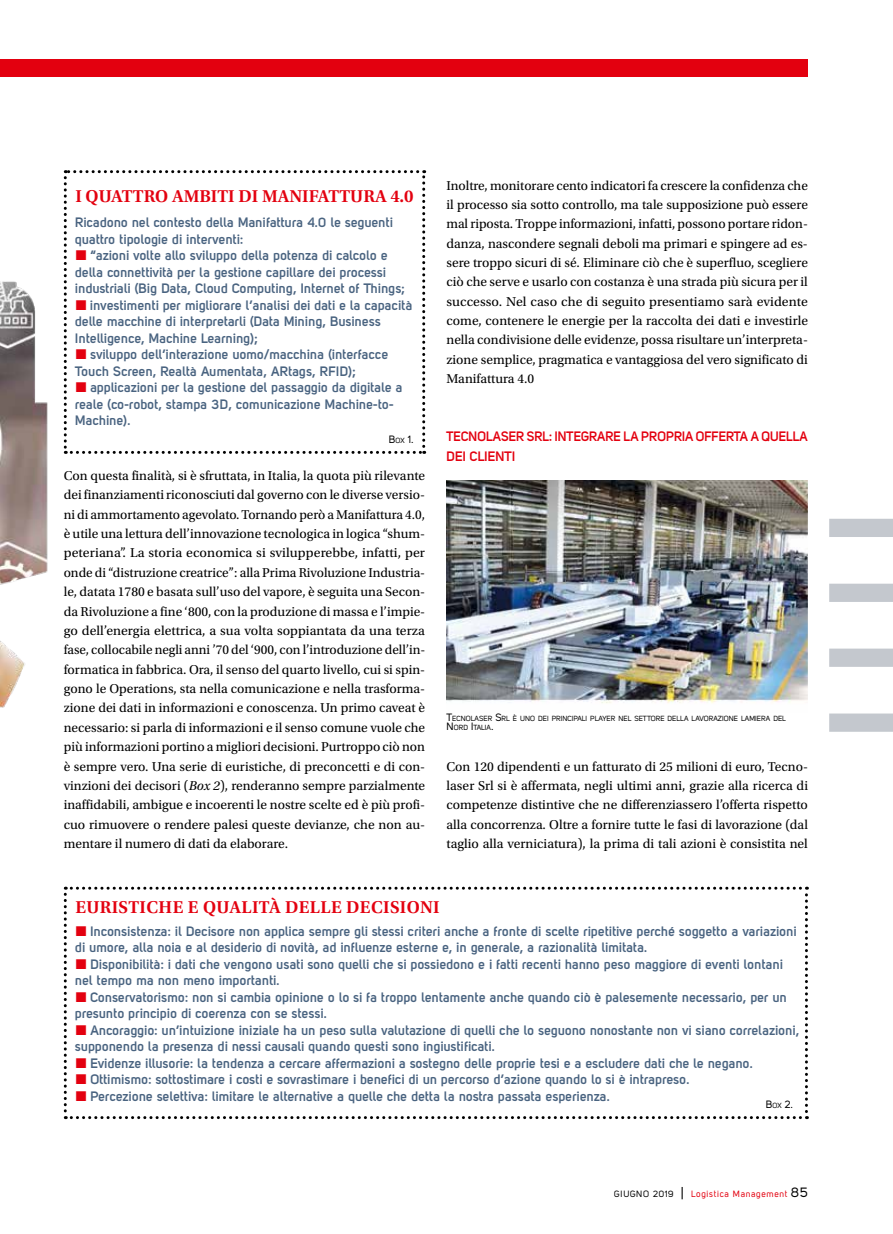
<style>
.page{position:relative;width:893px;height:1234px;background:#fff}
.page>*{position:absolute;margin:0;border:0;box-sizing:border-box;transform-origin:0 0}
.t1{font:600 18px "Utopia Std";letter-spacing:.015em;color:#e3000f}
.t2{font:13.5px/19.4px "Utopia Std";color:#000;text-align:justify}
.t3{font:700 13.5px/16.5px "Uni Sans Semi";letter-spacing:.01em;color:#496380}
.t4{font:700 13.5px/19.4px "Uni Sans Semi";letter-spacing:-.01em;color:#e3000f}
.t5{font:10.5px "Uni Sans Regular";color:#000}
.t6{font:9px "Uni Sans Regular";letter-spacing:.07em;color:#e3000f}
.t7{font:7.35px/9px "Uni Sans Regular";color:#000}
.s1{font-size:7.35px}
.s2{font-style:italic}
.s3{font-size:10.5px}
.s4{color:#000}
.s5{font-size:13.5px;color:#000}
</style>
<div class="page">
<img style="left:0;top:171px;width:64px;height:718px">
<div style="left:0;top:60px;width:808px;height:17px;background:#e3000f"></div>
<div style="left:829px;top:713px;width:64px;height:18px;background:#c4c8ce"></div>
<div style="left:829px;top:648px;width:64px;height:18px;background:#c4c8ce"></div>
<div style="left:829px;top:583px;width:64px;height:18px;background:#c4c8ce"></div>
<div style="left:829px;top:518px;width:64px;height:19px;background:#c4c8ce"></div>
<img style="left:447px;top:480px;width:361px;height:224px">
<svg style="left:64px;top:170px;width:361px;height:284px"></svg>
<svg style="left:64px;top:886px;width:744px;height:232px"></svg>
<h1 class="t1" style="left:75px;top:186px;width:340px">I QUATTRO AMBITI DI MANIFATTURA 4.0</h1>
<p class="t3" style="left:75px;top:214px;width:319px">Ricadono nel contesto della Manifattura 4.0 le seguenti quattro tipologie di interventi:</p>
<p class="t3" style="left:90px;top:247px;width:299px">“azioni volte allo sviluppo della potenza di calcolo e</p>
<p class="t3" style="left:75px;top:263px;width:312px">della connettività per la gestione capillare dei processi</p>
<p class="t3" style="left:75px;top:280px;width:331px">industriali (Big Data, Cloud Computing, Internet of Things;</p>
<p class="t3" style="left:90px;top:296px;width:324px">investimenti per migliorare l’analisi dei dati e la capacità</p>
<p class="t3" style="left:75px;top:313px;width:307px">delle macchine di interpretarli (Data Mining, Business</p>
<p class="t3" style="left:75px;top:329px;width:184px">Intelligence, Machine Learning);</p>
<p class="t3" style="left:90px;top:346px;width:299px">sviluppo dell’interazione uomo/macchina (interfacce</p>
<p class="t3" style="left:75px;top:362px;width:282px">Touch Screen, Realtà Aumentata, ARtags, RFID);</p>
<p class="t3" style="left:90px;top:379px;width:314px">applicazioni per la gestione del passaggio da digitale a</p>
<p class="t3" style="left:75px;top:395px;width:320px">reale (co-robot, stampa 3D, comunicazione Machine-to-</p>
<p class="t3" style="left:75px;top:412px;width:57px">Machine).</p>
<p class="t5" style="left:389px;top:433px;width:26px">B<span class="s1">OX</span> 1.</p>
<p class="t2" style="left:64px;top:466px;width:363px">Con questa finalità, si è sfruttata, in Italia, la quota più rilevante dei finanziamenti riconosciuti dal governo con le diverse versio&shy;ni di ammortamento agevolato. Tornando però a Manifattura 4.0, è utile una lettura dell’innovazione tecnologica in logica “shum&shy;peteriana”. La storia economica si svilupperebbe, infatti, per onde di “distruzione creatrice”: alla Prima Rivoluzione Industria&shy;le, datata 1780 e basata sull’uso del vapore, è seguita una Secon&shy;da Rivoluzione a fine ‘800, con la produzione di massa e l’impie&shy;go dell’energia elettrica, a sua volta soppiantata da una terza fase, collocabile negli anni ’70 del ‘900, con l’introduzione dell’in&shy;formatica in fabbrica. Ora, il senso del quarto livello, cui si spin&shy;gono le Operations, sta nella comunicazione e nella trasforma&shy;zione dei dati in informazioni e conoscenza. Un primo caveat è necessario: si parla di informazioni e il senso comune vuole che più informazioni portino a migliori decisioni. Purtroppo ciò non è sempre vero. Una serie di euristiche, di preconcetti e di con&shy;vinzioni dei decisori (<span class="s2">Box 2</span>), renderanno sempre parzialmente inaffidabili, ambigue e incoerenti le nostre scelte ed è più profi&shy;cuo rimuovere o rendere palesi queste devianze, che non au&shy;mentare il numero di dati da elaborare.</p>
<p class="t2" style="left:446px;top:176px;width:363px">Inoltre, monitorare cento indicatori fa crescere la confidenza che il processo sia sotto controllo, ma tale supposizione può essere mal riposta. Troppe informazioni, infatti, possono portare ridon&shy;danza, nascondere segnali deboli ma primari e spingere ad es&shy;sere troppo sicuri di sé. Eliminare ciò che è superfluo, scegliere ciò che serve e usarlo con costanza è una strada più sicura per il successo. Nel caso che di seguito presentiamo sarà evidente come, contenere le energie per la raccolta dei dati e investirle nella condivisione delle evidenze, possa risultare un’interpreta&shy;zione semplice, pragmatica e vantaggiosa del vero significato di Manifattura 4.0</p>
<p class="t4" style="left:446px;top:426px;width:363px">TECNOLASER SRL: INTEGRARE LA PROPRIA OFFERTA A QUELLA<br>DEI CLIENTI</p>
<p class="t7" style="left:446px;top:713px;width:341px"><span class="s3">T</span>ECNOLASER <span class="s3">S</span>RL È UNO DEI PRINCIPALI PLAYER NEL SETTORE DELLA LAVORAZIONE LAMIERA DEL<br><span class="s3">N</span> ORD <span class="s3">I</span>TALIA<span class="s3">.</span></p>
<p class="t2" style="left:446px;top:756px;width:363px">Con 120 dipendenti e un fatturato di 25 milioni di euro, Tecno&shy;laser Srl si è affermata, negli ultimi anni, grazie alla ricerca di competenze distintive che ne differenziassero l’offerta rispetto alla concorrenza. Oltre a fornire tutte le fasi di lavorazione (dal taglio alla verniciatura), la prima di tali azioni è consistita nel</p>
<h1 class="t1" style="left:75px;top:896px;width:366px">EURISTICHE E QUALITÀ DELLE DECISIONI</h1>
<p class="t3" style="left:75px;top:922px;width:723px;text-indent:15px">Inconsistenza: il Decisore non applica sempre gli stessi criteri anche a fronte di scelte ripetitive perché soggetto a variazioni di umore, alla noia e al desiderio di novità, ad influenze esterne e, in generale, a razionalità limitata.</p>
<p class="t3" style="left:75px;top:955px;width:709px;text-indent:15px">Disponibilità: i dati che vengono usati sono quelli che si possiedono e i fatti recenti hanno peso maggiore di eventi lontani nel tempo ma non meno importanti.</p>
<p class="t3" style="left:75px;top:988px;width:713px;text-indent:15px">Conservatorismo: non si cambia opinione o lo si fa troppo lentamente anche quando ciò è palesemente necessario, per un presunto principio di coerenza con se stessi.</p>
<p class="t3" style="left:90px;top:1021px;width:710px">Ancoraggio: un’intuizione iniziale ha un peso sulla valutazione di quelli che lo seguono nonostante non vi siano correlazioni,</p>
<p class="t3" style="left:75px;top:1037px;width:421px">supponendo la presenza di nessi causali quando questi sono ingiustificati.</p>
<p class="t3" style="left:90px;top:1054px;width:664px">Evidenze illusorie: la tendenza a cercare affermazioni a sostegno delle proprie tesi e a escludere dati che le negano.</p>
<p class="t3" style="left:90px;top:1070px;width:601px">Ottimismo: sottostimare i costi e sovrastimare i benefici di un percorso d’azione quando lo si è intrapreso.</p>
<p class="t3" style="left:90px;top:1087px;width:521px">Percezione selettiva: limitare le alternative a quelle che detta la nostra passata esperienza.</p>
<p class="t5" style="left:766px;top:1097px;width:29px">B<span class="s1">OX</span> 2.</p>
<p class="t6" style="left:614px;top:1187px;width:195px"><span class="s4">GIUGNO 2019</span> <span class="s5">|</span> Logistica Management <span class="s5">85</span></p>
</div>
